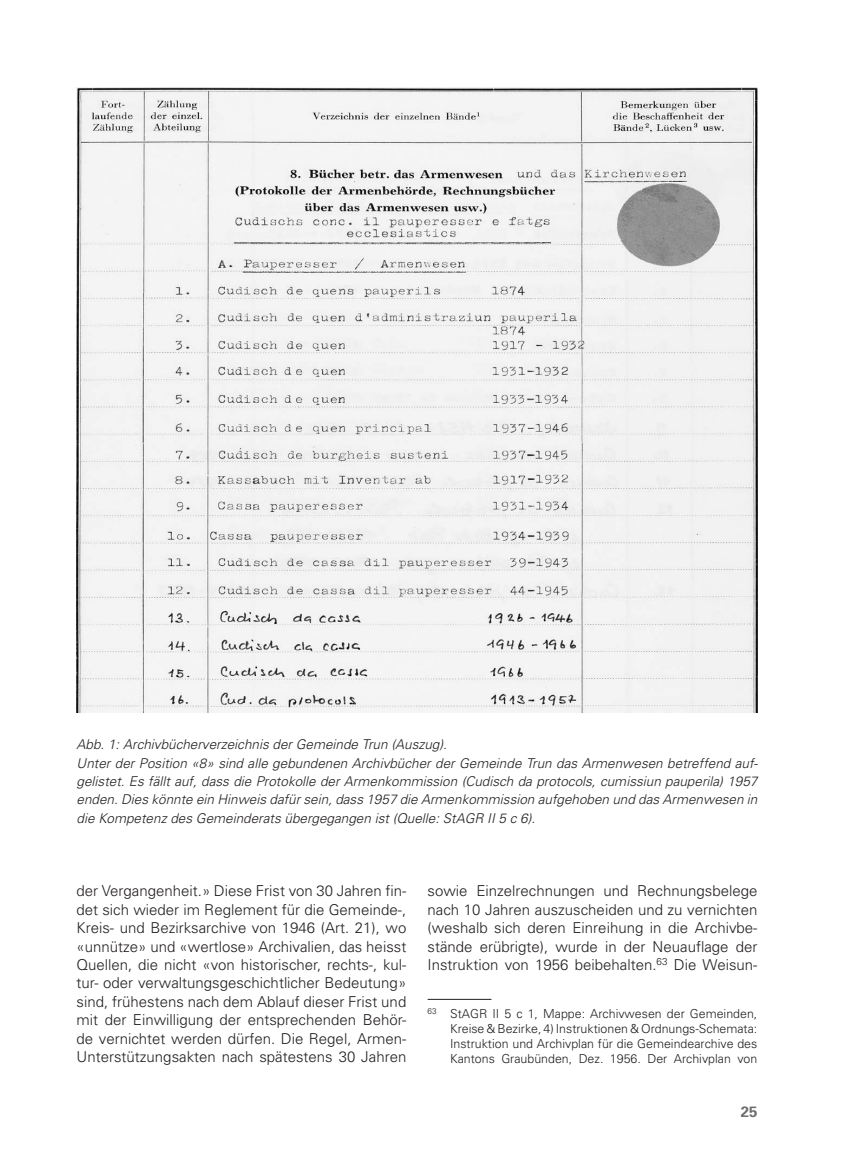
<style>
.page{position:relative;width:851px;height:1149px;background:#fff}
.page>*{position:absolute;margin:0;border:0;box-sizing:border-box;transform-origin:0 0}
.t1{font:300 15px/18.5px "Univers";color:#231f20;text-align:justify}
.t2{font:700 15px "Univers";color:#6c6d70}
.t3{font:italic 300 13.5px/18.3px "Univers";color:#231f20}
.t4{font:300 12.3px/15px "Univers";color:#231f20;text-align:justify}
</style>
<div class="page">
<hr style="left:427px;top:998px;width:64px;height:1px;background:#231f20">
<img style="left:77px;top:87px;width:680px;height:625px">
<p class="t3" style="left:77px;top:734px;width:682px">Abb. 1: Archivbücherverzeichnis der Gemeinde Trun (Auszug).<br>Unter der Position «8» sind alle gebundenen Archivbücher der Gemeinde Trun das Armenwesen betreffend auf&shy;gelistet. Es fällt auf, dass die Protokolle der Armenkommission (Cudisch da protocols, cumissiun pauperila) 1957 enden. Dies könnte ein Hinweis dafür sein, dass 1957 die Armenkommission aufgehoben und das Armenwesen in die Kompetenz des Gemeinderats übergegangen ist (Quelle: StAGR II 5 c 6).</p>
<p class="t1" style="left:77px;top:881px;width:331px">der Vergangenheit.» Diese Frist von 30 Jahren fin&shy;det sich wieder im Reglement für die Gemeinde-, Kreis- und Bezirksarchive von 1946 (Art. 21), wo «unnütze» und «wertlose» Archivalien, das heisst Quellen, die nicht «von historischer, rechts-, kul&shy;tur- oder verwaltungsgeschichtlicher Bedeutung» sind, frühestens nach dem Ablauf dieser Frist und mit der Einwilligung der entsprechenden Behör&shy;de vernichtet werden dürfen. Die Regel, Armen-Unterstützungsakten nach spätestens 30 Jahren</p>
<p class="t1" style="left:427px;top:881px;width:331px">sowie Einzelrechnungen und Rechnungsbelege nach 10 Jahren auszuscheiden und zu vernichten (weshalb sich deren Einreihung in die Archivbe&shy;stände erübrigte), wurde in der Neuauflage der Instruktion von 1956 beibehalten.<sup>63</sup> Die Weisun-</p>
<p class="t4" style="left:450px;top:1005px;width:309px;text-indent:-22px"><sup>63</sup> StAGR II 5 c 1, Mappe: Archivwesen der Gemeinden, Kreise &amp; Bezirke, 4) Instruktionen &amp; Ordnungs-Schemata:<br>Instruktion und Archivplan für die Gemeindearchive des Kantons Graubünden, Dez. 1956. Der Archivplan von</p>
<p class="t2" style="left:740px;top:1102px;width:18px">25</p>
</div>
